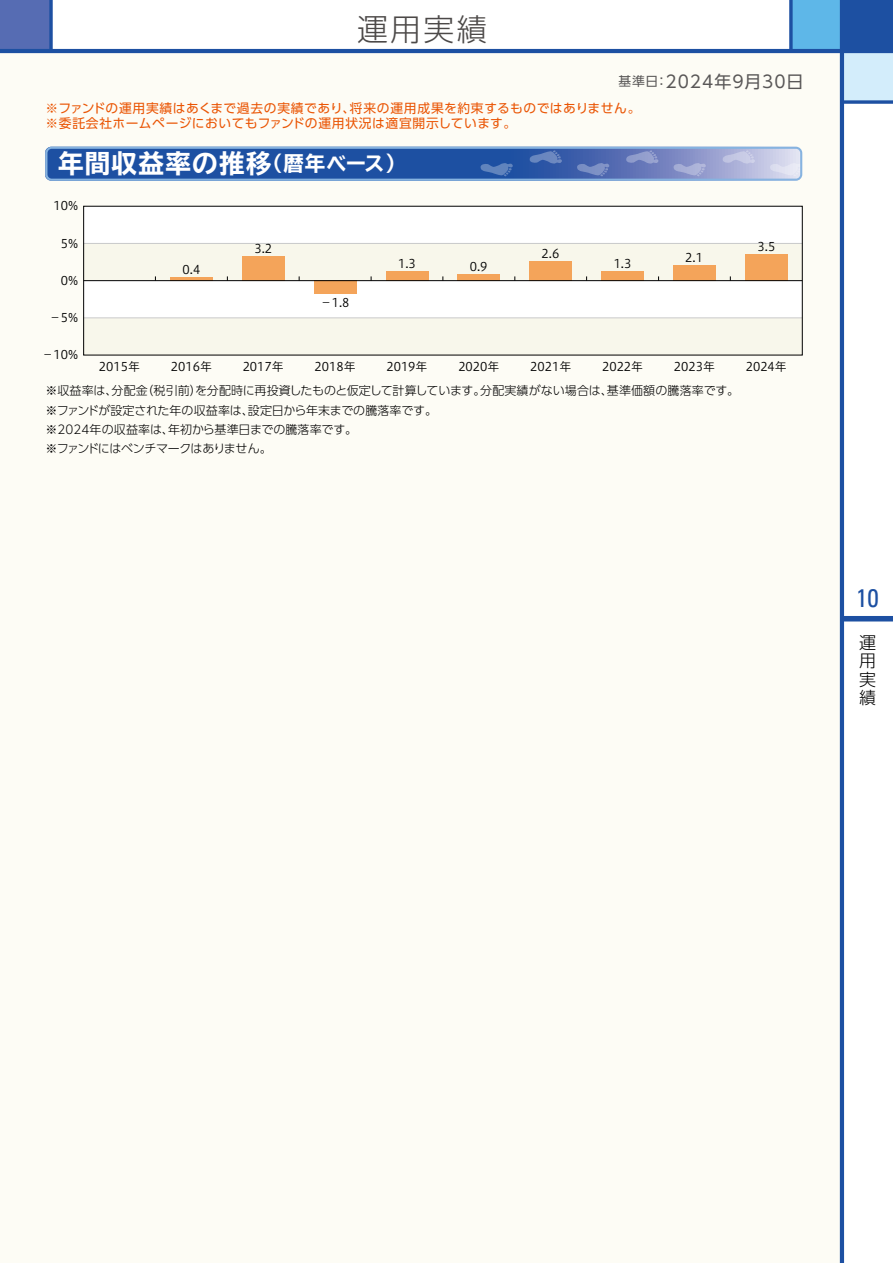
<style>
.page{position:relative;width:893px;height:1263px;background:#fff}
.page>*{position:absolute;margin:0;border:0;box-sizing:border-box;transform-origin:0 0}
.t1{font:300 30.75px "UD Shin Go Pro";color:#4c4948}
.t2{font:700 expanded 25.5px "TBUD Go Std";letter-spacing:.05em;color:#fff}
.t3{font:condensed 25.5px "Univers";color:#1d50a2}
.t4{font:16.95px "UD Shin Go Pro";letter-spacing:.06em;color:#595757}
.t5{font:300 16.95px/18.6px "UD Shin Go Pro";color:#000;text-align:justify}
.t6{font:12.75px/15px "UD Shin Go Pro";letter-spacing:.045em;color:#ea5504}
.t7{font:300 12px/19.2px "UD Shin Go Pro";letter-spacing:-.01em;color:#000}
.t8{font:12px "Hiragino UD Sans Std W3";color:#000}
.s1{font-size:12.75px}
.s2{font-size:20.4px}
</style>
<div class="page">
<div style="left:0;top:49px;width:841px;height:1214px;background:#fdfcf5"></div>
<div style="left:791px;top:0;width:51px;height:51px;background:#5eb7e8"></div>
<div style="left:842px;top:0;width:51px;height:51px;background:#1d50a2"></div>
<div style="left:0;top:0;width:51px;height:51px;background:#566cb3"></div>
<div style="left:842px;top:51px;width:51px;height:51px;background:#d3edfb"></div>
<svg style="left:49px;top:0;width:4px;height:49px"></svg>
<div style="left:842px;top:616px;width:51px;height:5px;background:#1d50a2"></div>
<hr style="left:840px;top:0;width:4px;height:1263px;background:#1d50a2">
<hr style="left:0;top:49px;width:893px;height:4px;background:#1d50a2">
<svg style="left:844px;top:100px;width:49px;height:4px"></svg>
<svg style="left:789px;top:0;width:4px;height:49px"></svg>
<div style="left:84px;top:243px;width:718px;height:38px;background:#f8f7eb"></div>
<div style="left:84px;top:318px;width:718px;height:37px;background:#f8f7eb"></div>
<div style="left:84px;top:281px;width:718px;height:37px;background:#fff"></div>
<div style="left:84px;top:206px;width:718px;height:37px;background:#fff"></div>
<hr style="left:84px;top:243px;width:718px;height:1px;background:#c9caca">
<hr style="left:84px;top:317px;width:718px;height:1px;background:#c9caca">
<div style="left:745px;top:254px;width:42px;height:27px;background:#f4a45a"></div>
<div style="left:673px;top:265px;width:43px;height:16px;background:#f4a45a"></div>
<div style="left:601px;top:271px;width:43px;height:10px;background:#f4a45a"></div>
<div style="left:530px;top:261px;width:42px;height:20px;background:#f4a45a"></div>
<div style="left:458px;top:274px;width:42px;height:7px;background:#f4a45a"></div>
<div style="left:386px;top:271px;width:42px;height:10px;background:#f4a45a"></div>
<div style="left:314px;top:281px;width:42px;height:13px;background:#f4a45a"></div>
<div style="left:242px;top:257px;width:42px;height:24px;background:#f4a45a"></div>
<hr style="left:170px;top:278px;width:43px;height:3px;background:#f4a45a">
<hr style="left:84px;top:280px;width:718px;height:1px;background:#000">
<svg style="left:45px;top:147px;width:757px;height:34px;background:#4a71b5"></svg>
<h1 class="t1" style="left:357px;top:4px;width:132px">運用実績</h1>
<h3 class="t4" style="left:618px;top:68px;width:187px"><span class="s1">基準日：</span>2024年9月30日</h3>
<p class="t6" style="left:45px;top:101px;width:597px">※ファンドの運用実績はあくまで過去の実績であり、将来の運用成果を約束するものではありません。※委託会社ホームページにおいてもファンドの運用状況は適宜開示しています。</p>
<h2 class="t2" style="left:58px;top:149px;width:349px">年間収益率の推移<span class="s2">（暦年ベース）</span></h2>
<p class="t8" style="left:53px;top:197px;width:26px">10%</p>
<p class="t8" style="left:61px;top:234px;width:19px">5%</p>
<p class="t8" style="left:61px;top:271px;width:19px">0%</p>
<p class="t8" style="left:49px;top:308px;width:30px">－5%</p>
<p class="t8" style="left:42px;top:346px;width:38px">－10%</p>
<p class="t8" style="left:183px;top:261px;width:19px">0.4</p>
<p class="t8" style="left:254px;top:240px;width:19px">3.2</p>
<p class="t8" style="left:320px;top:293px;width:31px">－1.8</p>
<p class="t8" style="left:542px;top:244px;width:19px">2.6</p>
<p class="t8" style="left:398px;top:254px;width:19px">1.3</p>
<p class="t8" style="left:614px;top:254px;width:19px">1.3</p>
<p class="t8" style="left:470px;top:257px;width:19px">0.9</p>
<p class="t8" style="left:685px;top:248px;width:19px">2.1</p>
<p class="t8" style="left:757px;top:238px;width:19px">3.5</p>
<p class="t8" style="left:99px;top:357px;width:43px">2015年</p>
<p class="t8" style="left:171px;top:357px;width:43px">2016年</p>
<p class="t8" style="left:243px;top:357px;width:43px">2017年</p>
<p class="t8" style="left:315px;top:357px;width:43px">2018年</p>
<p class="t8" style="left:386px;top:357px;width:43px">2019年</p>
<p class="t8" style="left:458px;top:357px;width:43px">2020年</p>
<p class="t8" style="left:530px;top:357px;width:43px">2021年</p>
<p class="t8" style="left:602px;top:357px;width:43px">2022年</p>
<p class="t8" style="left:674px;top:357px;width:43px">2023年</p>
<p class="t8" style="left:746px;top:357px;width:43px">2024年</p>
<p class="t7" style="left:45px;top:381px;width:695px">※収益率は、分配金（税引前）を分配時に再投資したものと仮定して計算しています。分配実績がない場合は、基準価額の騰落率です。※ファンドが設定された年の収益率は、設定日から年末までの騰落率です。<br>※2024年の収益率は、年初から基準日までの騰落率です。<br>※ファンドにはベンチマークはありません。</p>
<h2 class="t3" style="left:856px;top:582px;width:24px">10</h2>
<h3 class="t5" style="left:859px;top:632px;width:18px">運用実績</h3>
</div>
